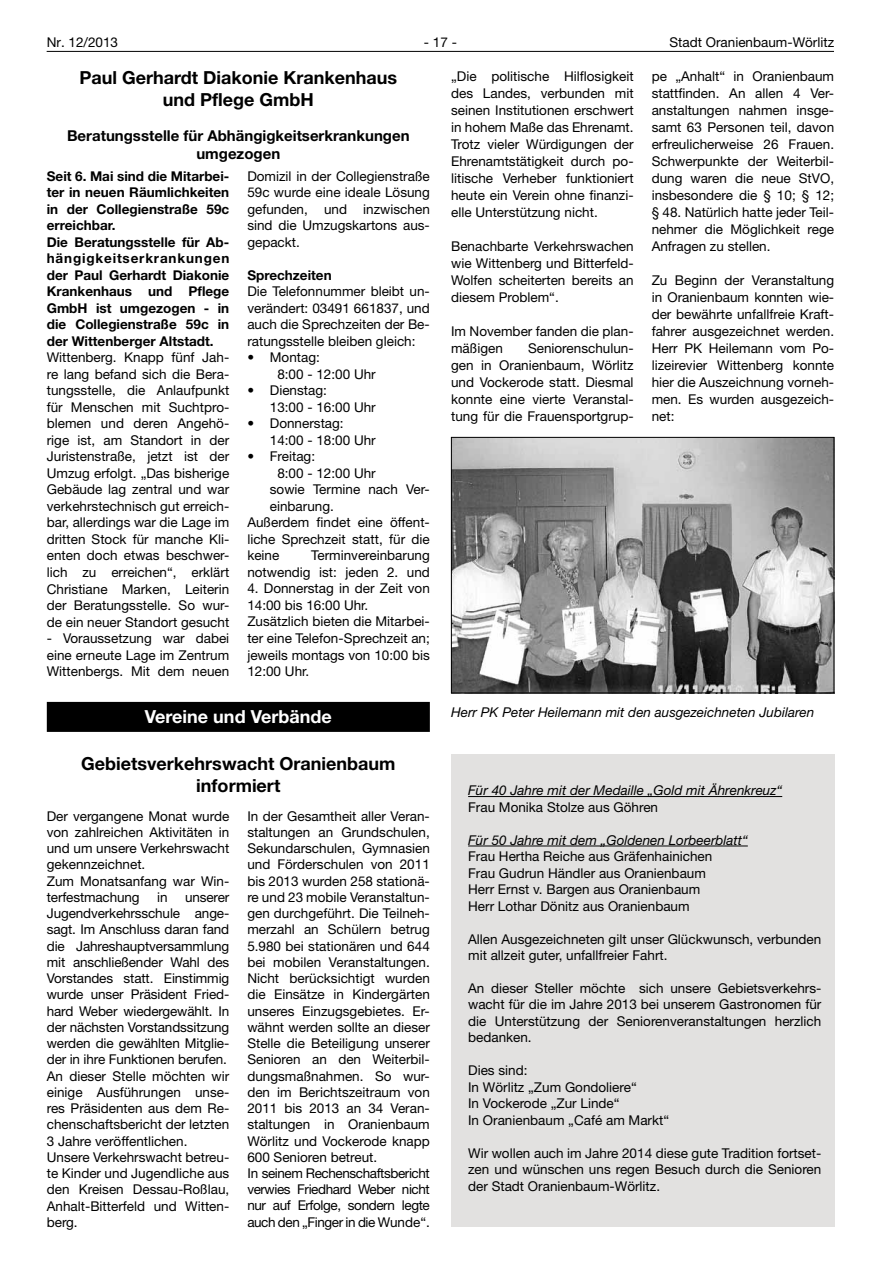
<style>
.page{position:relative;width:881px;height:1263px;background:#fff}
.page>*{position:absolute;margin:0;border:0;box-sizing:border-box;transform-origin:0 0}
.t1{font:700 18px/21.6px "Helvetica Neue LT";color:#000;text-align:center}
.t2{font:700 18px "Helvetica Neue LT";color:#fff}
.t3{font:700 15px/18px "Helvetica Neue LT";color:#000;text-align:center}
.t4{font:13.5px/16.2px "Helvetica Neue LT";color:#000;text-align:justify}
.t5{font:700 13.5px/16.5px "Helvetica Neue LT";color:#000}
.t6{font:italic 13.5px "Helvetica Neue LT";color:#000}
</style>
<div class="page">
<hr style="left:47px;top:51px;width:786px;height:1px;background:#000">
<div style="left:451px;top:755px;width:382px;height:472px;background:#e2e1e0"></div>
<div style="left:47px;top:702px;width:382px;height:30px;background:#000"></div>
<img style="left:453px;top:439px;width:378px;height:252px">
<div style="left:451px;top:437px;width:382px;height:256px;border:1px solid #000"></div>
<hr style="left:468px;top:796px;width:314px;height:1px;background:#000">
<hr style="left:468px;top:846px;width:279px;height:1px;background:#000">
<p class="t4" style="left:47px;top:34px;width:73px">Nr. 12/2013</p>
<p class="t4" style="left:424px;top:34px;width:35px">- 17 -</p>
<p class="t4" style="left:669px;top:34px;width:166px">Stadt Oranienbaum-Wörlitz</p>
<h1 class="t1" style="left:79px;top:67px;width:319px">Paul Gerhardt Diakonie Krankenhaus und Pflege GmbH</h1>
<p class="t3" style="left:67px;top:126px;width:344px">Beratungsstelle für Abhängigkeitserkrankungen umgezogen</p>
<p class="t4" style="left:651px;top:67px;width:184px;line-height:17px">pe „Anhalt“ in Oranienbaum stattfinden. An allen 4 Ver&shy;anstaltungen nahmen insge&shy;samt 63 Personen teil, davon erfreulicherweise 26 Frauen.<br>Schwerpunkte der Weiterbil&shy;dung waren die neue StVO, insbesondere die § 10; § 12; § 48. Natürlich hatte jeder Teil&shy;nehmer die Möglichkeit rege Anfragen zu stellen.</p>
<p class="t4" style="left:651px;top:271px;width:184px;line-height:17px">Zu Beginn der Veranstaltung in Oranienbaum konnten wie&shy;der bewährte unfallfreie Kraft&shy;fahrer ausgezeichnet werden.<br>Herr PK Heilemann vom Po&shy;lizeirevier Wittenberg konnte hier die Auszeichnung vorneh&shy;men. Es wurden ausgezeich&shy;net:</p>
<p class="t4" style="left:451px;top:67px;width:184px;line-height:17px">„Die politische Hilflosigkeit des Landes, verbunden mit seinen Institutionen erschwert in hohem Maße das Ehrenamt.<br>Trotz vieler Würdigungen der Ehrenamtstätigkeit durch po&shy;litische Verheber funktioniert heute ein Verein ohne finanzi&shy;elle Unterstützung nicht.</p>
<p class="t4" style="left:451px;top:237px;width:184px;line-height:17px">Benachbarte Verkehrswachen wie Wittenberg und Bitterfeld-Wolfen scheiterten bereits an diesem Problem“.</p>
<p class="t4" style="left:451px;top:322px;width:184px;line-height:17px">Im November fanden die plan&shy;mäßigen</p>
<p class="t4" style="left:247px;top:167px;width:184px">Domizil in der Collegienstraße 59c wurde eine ideale Lösung gefunden, und inzwischen sind die Umzugskartons aus&shy;gepackt.</p>
<p class="t5" style="left:247px;top:266px;width:86px">Sprechzeiten</p>
<p class="t4" style="left:247px;top:283px;width:184px">Die Telefonnummer bleibt un&shy;verändert: 03491 661837, und auch die Sprechzeiten der Be&shy;ratungsstelle bleiben gleich:</p>
<p class="t4" style="left:277px;top:349px;width:100px;text-indent:-30px">• Montag:<br>8:00 - 12:00 Uhr</p>
<p class="t4" style="left:270px;top:382px;width:107px;text-indent:-23px">• Dienstag:<br>13:00 - 16:00 Uhr</p>
<p class="t4" style="left:270px;top:415px;width:107px;text-indent:-23px">• Donnerstag:<br>14:00 - 18:00 Uhr</p>
<p class="t4" style="left:247px;top:448px;width:69px">• Freitag:</p>
<p class="t4" style="left:277px;top:465px;width:100px">8:00 - 12:00 Uhr</p>
<p class="t4" style="left:270px;top:481px;width:161px">sowie Termine nach Ver-</p>
<p class="t4" style="left:270px;top:498px;width:66px">einbarung.</p>
<p class="t4" style="left:247px;top:514px;width:184px">Außerdem findet eine öffent-</p>
<p class="t4" style="left:247px;top:531px;width:184px">liche Sprechzeit statt, für die</p>
<p class="t4" style="left:247px;top:547px;width:34px">keine</p>
<p class="t5" style="left:47px;top:167px;width:184px">Seit 6. Mai sind die Mitarbei&shy;ter in neuen Räumlichkeiten in der Collegienstraße 59c erreichbar.<br>Die Beratungsstelle für Ab&shy;hängigkeitserkrankungen der Paul Gerhardt Diakonie<br>Krankenhaus und Pflege<br>GmbH ist umgezogen - in die Collegienstraße 59c in der Wittenberger Altstadt.</p>
<p class="t4" style="left:47px;top:349px;width:184px">Wittenberg. Knapp fünf Jah&shy;re lang befand sich die Bera&shy;tungsstelle, die Anlaufpunkt für Menschen mit Suchtpro&shy;blemen und deren Angehö&shy;rige ist, am Standort in der Juristenstraße, jetzt ist der Umzug erfolgt. „Das bisherige Gebäude lag zentral und war verkehrstechnisch gut erreich&shy;bar, allerdings war die Lage im dritten Stock für manche Kli&shy;enten doch etwas beschwer&shy;lich zu erreichen“, erklärt Christiane Marken, Leiterin der Beratungsstelle. So wur&shy;de ein neuer Standort gesucht</p>
<p class="t4" style="left:47px;top:630px;width:184px">- Voraussetzung war dabei eine erneute Lage im Zentrum Wittenbergs. Mit dem neuen</p>
<p class="t4" style="left:451px;top:339px;width:184px;line-height:17px;text-indent:77px">Seniorenschulun&shy;gen in Oranienbaum, Wörlitz und Vockerode statt. Diesmal konnte eine vierte Veranstal&shy;tung für die Frauensportgrup-</p>
<p class="t4" style="left:247px;top:547px;width:184px;text-align:right">Terminvereinbarung notwendig ist: jeden 2. und</p>
<p class="t4" style="left:247px;top:580px;width:184px;text-align:left">4. Donnerstag in der Zeit von<br>14:00 bis 16:00 Uhr.<br>Zusätzlich bieten die Mitarbei&shy;ter eine Telefon-Sprechzeit an; jeweils montags von 10:00 bis<br>12:00 Uhr.</p>
<h1 class="t2" style="left:145px;top:706px;width:188px">Vereine und Verbände</h1>
<h1 class="t1" style="left:81px;top:753px;width:315px">Gebietsverkehrswacht Oranienbaum informiert</h1>
<p class="t4" style="left:47px;top:808px;width:184px;text-align:left">Der vergangene Monat wurde von zahlreichen Aktivitäten in und um unsere Verkehrswacht gekennzeichnet.<br>Zum Monatsanfang war Win&shy;terfestmachung</p>
<p class="t6" style="left:451px;top:704px;width:364px">Herr PK Peter Heilemann mit den ausgezeichneten Jubilaren</p>
<p class="t6" style="left:468px;top:782px;width:315px">Für 40 Jahre mit der Medaille „Gold mit Ährenkreuz“</p>
<p class="t4" style="left:468px;top:799px;width:191px">Frau Monika Stolze aus Göhren</p>
<p class="t6" style="left:468px;top:832px;width:281px">Für 50 Jahre mit dem „Goldenen Lorbeerblatt“</p>
<p class="t4" style="left:468px;top:848px;width:246px;text-align:left">Frau Hertha Reiche aus Gräfenhainichen Frau Gudrun Händler aus Oranienbaum Herr Ernst v. Bargen aus Oranienbaum Herr Lothar Dönitz aus Oranienbaum</p>
<p class="t4" style="left:468px;top:930px;width:354px">Allen Ausgezeichneten gilt unser Glückwunsch, verbunden mit allzeit guter, unfallfreier Fahrt.</p>
<p class="t4" style="left:468px;top:980px;width:354px">An dieser Steller möchte sich unsere Gebietsverkehrs&shy;wacht für die im Jahre 2013 bei unserem Gastronomen für die Unterstützung der Seniorenveranstaltungen herzlich bedanken.</p>
<p class="t4" style="left:468px;top:1062px;width:202px;text-align:left">Dies sind:<br>In Wörlitz „Zum Gondoliere“<br>In Vockerode „Zur Linde“<br>In Oranienbaum „Café am Markt“</p>
<p class="t4" style="left:468px;top:1144px;width:354px">Wir wollen auch im Jahre 2014 diese gute Tradition fortset&shy;zen und wünschen uns regen Besuch durch die Senioren der Stadt Oranienbaum-Wörlitz.</p>
<p class="t4" style="left:247px;top:807px;width:184px;text-align:left">In der Gesamtheit aller Veran&shy;staltungen an Grundschulen,<br>Sekundarschulen, Gymnasien und Förderschulen von 2011 bis 2013 wurden 258 stationä&shy;re und 23 mobile Veranstaltun&shy;gen durchgeführt. Die Teilneh&shy;merzahl an Schülern betrug<br>5.980 bei stationären und 644 bei mobilen Veranstaltungen.<br>Nicht berücksichtigt wurden die Einsätze in Kindergärten unseres Einzugsgebietes. Er&shy;wähnt werden sollte an dieser<br>Stelle die Beteiligung unserer<br>Senioren an den Weiterbil&shy;dungsmaßnahmen. So wur&shy;den im Berichtszeitraum von<br>2011 bis 2013 an 34 Veran&shy;staltungen in Oranienbaum<br>Wörlitz und Vockerode knapp<br>600 Senioren betreut.<br>In seinem Rechenschaftsbericht verwies Friedhard Weber nicht nur auf Erfolge, sondern legte auch den „Finger in die Wunde“.</p>
<p class="t4" style="left:157px;top:889px;width:12px">in</p>
<p class="t4" style="left:47px;top:889px;width:184px;text-align:left;text-indent:138px">unserer<br>Jugendverkehrsschule ange&shy;sagt. Im Anschluss daran fand die Jahreshauptversammlung mit anschließender Wahl des<br>Vorstandes statt. Einstimmig wurde unser Präsident Fried&shy;hard Weber wiedergewählt. In der nächsten Vorstandssitzung werden die gewählten Mitglie&shy;der in ihre Funktionen berufen.<br>An dieser Stelle möchten wir einige Ausführungen unse&shy;res Präsidenten aus dem Re&shy;chenschaftsbericht der letzten<br>3 Jahre veröffentlichen.<br>Unsere Verkehrswacht betreu&shy;te Kinder und Jugendliche aus den Kreisen Dessau-Roßlau,<br>Anhalt-Bitterfeld und Witten&shy;berg.</p>
</div>
